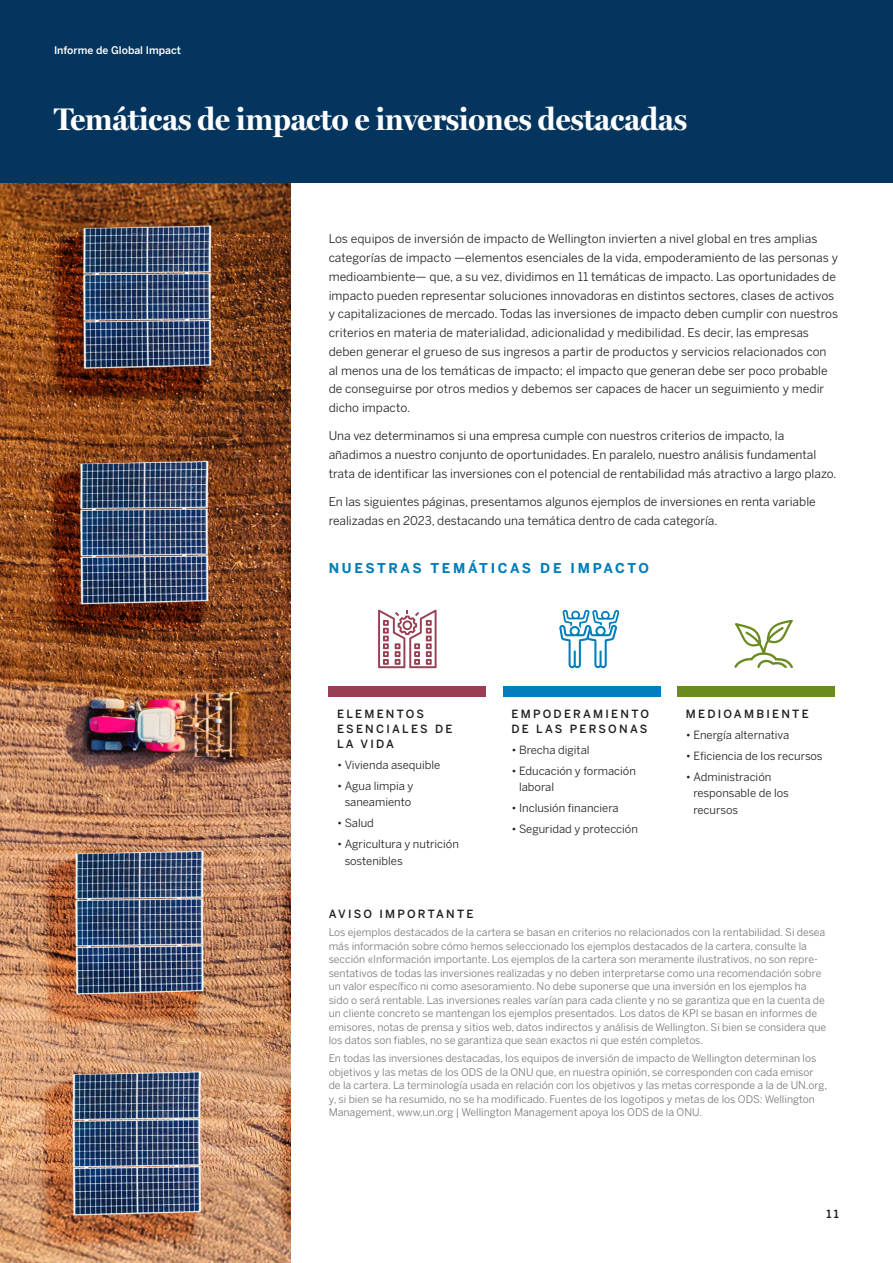
<style>
.page{position:relative;width:893px;height:1263px;background:#fff}
.page>*{position:absolute;margin:0;border:0;box-sizing:border-box;transform-origin:0 0}
.Headline_1_-_Black{font:700 31.5px "Miller Display";color:#fff}
.Body_Copy_-_Black{font:700 13.5px "Benton Sans";letter-spacing:.195em;color:#007dbb}
.Body_Copy_-_Black-2{font:12px/18.8px "Benton Sans";color:#231f20}
.t1{font:11.25px/16.5px "Benton Sans";color:#231f20}
.Subhead_2_-_Black{font:500 11.25px/15px "Benton Sans";letter-spacing:.2em;color:#231f20}
.Subhead_2_-_White{font:500 11.25px "Benton Sans";color:#231f20}
.Legal_-_Gray{font:10.5px/13.5px "Benton Sans";color:#76787b}
.Legal_-_Gray-2{font:500 10.5px "Benton Sans";color:#fff}
</style>
<div class="page">
<img style="left:0;top:183px;width:290px;height:1080px">
<div style="left:0;top:0;width:893px;height:183px;background:#03355e"></div>
<div style="left:329px;top:687px;width:157px;height:10px;background:#983f54"></div>
<div style="left:503px;top:687px;width:157px;height:10px;background:#007dbb"></div>
<div style="left:677px;top:687px;width:158px;height:10px;background:#6b8a20"></div>
<svg style="left:378px;top:609px;width:59px;height:59px"></svg>
<svg style="left:559px;top:610px;width:60px;height:58px"></svg>
<svg style="left:734px;top:620px;width:59px;height:48px"></svg>
<p class="Legal_-_Gray-2" style="left:54px;top:43px;width:128px">Informe de Global Impact</p>
<p class="Headline_1_-_Black" style="left:54px;top:94px;width:634px">Temáticas de impacto e inversiones destacadas</p>
<p class="Body_Copy_-_Black-2" style="left:329px;top:229px;width:511px">Los equipos de inversión de impacto de Wellington invierten a nivel global en tres amplias categorías de impacto —elementos esenciales de la vida, empoderamiento de las personas y medioambiente— que, a su vez, dividimos en 11 temáticas de impacto. Las oportunidades de impacto pueden representar soluciones innovadoras en distintos sectores, clases de activos y capitalizaciones de mercado. Todas las inversiones de impacto deben cumplir con nuestros criterios en materia de materialidad, adicionalidad y medibilidad. Es decir, las empresas deben generar el grueso de sus ingresos a partir de productos y servicios relacionados con al menos una de los temáticas de impacto; el impacto que generan debe ser poco probable de conseguirse por otros medios y debemos ser capaces de hacer un seguimiento y medir dicho impacto.</p>
<p class="Body_Copy_-_Black-2" style="left:329px;top:425px;width:509px;line-height:19.2px">Una vez determinamos si una empresa cumple con nuestros criterios de impacto, la añadimos a nuestro conjunto de oportunidades. En paralelo, nuestro análisis fundamental trata de identificar las inversiones con el potencial de rentabilidad más atractivo a largo plazo.</p>
<p class="Body_Copy_-_Black-2" style="left:329px;top:491px;width:489px;line-height:19.5px">En las siguientes páginas, presentamos algunos ejemplos de inversiones en renta variable realizadas en 2023, destacando una temática dentro de cada categoría.</p>
<p class="Body_Copy_-_Black" style="left:329px;top:558px;width:322px">NUESTRAS TEMÁTICAS DE IMPACTO</p>
<p class="Subhead_2_-_Black" style="left:337px;top:705px;width:117px">ELEMENTOS<br>ESENCIALES DE<br>LA VIDA</p>
<p class="t1" style="left:337px;top:755px;width:105px">• Vivienda asequible</p>
<p class="t1" style="left:337px;top:776px;width:78px;text-align:center">• Agua limpia y saneamiento</p>
<p class="t1" style="left:337px;top:814px;width:38px">• Salud</p>
<p class="t1" style="left:345px;top:835px;width:116px;text-indent:-8px">• Agricultura y nutrición sostenibles</p>
<p class="Subhead_2_-_Black" style="left:511px;top:705px;width:139px">EMPODERAMIENTO<br>DE LAS PERSONAS</p>
<p class="t1" style="left:511px;top:740px;width:80px">• Brecha digital</p>
<p class="t1" style="left:519px;top:761px;width:118px;text-indent:-8px">• Educación y formación laboral</p>
<p class="t1" style="left:511px;top:799px;width:109px">• Inclusión financiera</p>
<p class="t1" style="left:511px;top:820px;width:128px">• Seguridad y protección</p>
<p class="Subhead_2_-_Black" style="left:686px;top:705px;width:124px">MEDIOAMBIENTE</p>
<p class="t1" style="left:686px;top:725px;width:105px">• Energía alternativa</p>
<p class="t1" style="left:686px;top:746px;width:138px">• Eficiencia de los recursos</p>
<p class="t1" style="left:693px;top:767px;width:97px;text-indent:-8px">• Administración responsable de los recursos</p>
<p class="Subhead_2_-_Black" style="left:329px;top:906px;width:146px">AVISO IMPORTANTE</p>
<p class="Legal_-_Gray" style="left:329px;top:925px;width:499px">Los ejemplos destacados de la cartera se basan en criterios no relacionados con la rentabilidad. Si desea más información sobre cómo hemos seleccionado los ejemplos destacados de la cartera, consulte la sección «Información importante. Los ejemplos de la cartera son meramente ilustrativos, no son repre&shy;sentativos de todas las inversiones realizadas y no deben interpretarse como una recomendación sobre un valor específico ni como asesoramiento. No debe suponerse que una inversión en los ejemplos ha sido o será rentable. Las inversiones reales varían para cada cliente y no se garantiza que en la cuenta de un cliente concreto se mantengan los ejemplos presentados. Los datos de KPI se basan en informes de emisores, notas de prensa y sitios web, datos indirectos y análisis de Wellington. Si bien se considera que los datos son fiables, no se garantiza que sean exactos ni que estén completos.</p>
<p class="Legal_-_Gray" style="left:329px;top:1051px;width:500px">En todas las inversiones destacadas, los equipos de inversión de impacto de Wellington determinan los objetivos y las metas de los ODS de la ONU que, en nuestra opinión, se corresponden con cada emisor de la cartera. La terminología usada en relación con los objetivos y las metas corresponde a la de UN.org, y, si bien se ha resumido, no se ha modificado. Fuentes de los logotipos y metas de los ODS: Wellington Management, www.un.org | Wellington Management apoya los ODS de la ONU.</p>
<p class="Subhead_2_-_White" style="left:827px;top:1205px;width:14px">11</p>
</div>
